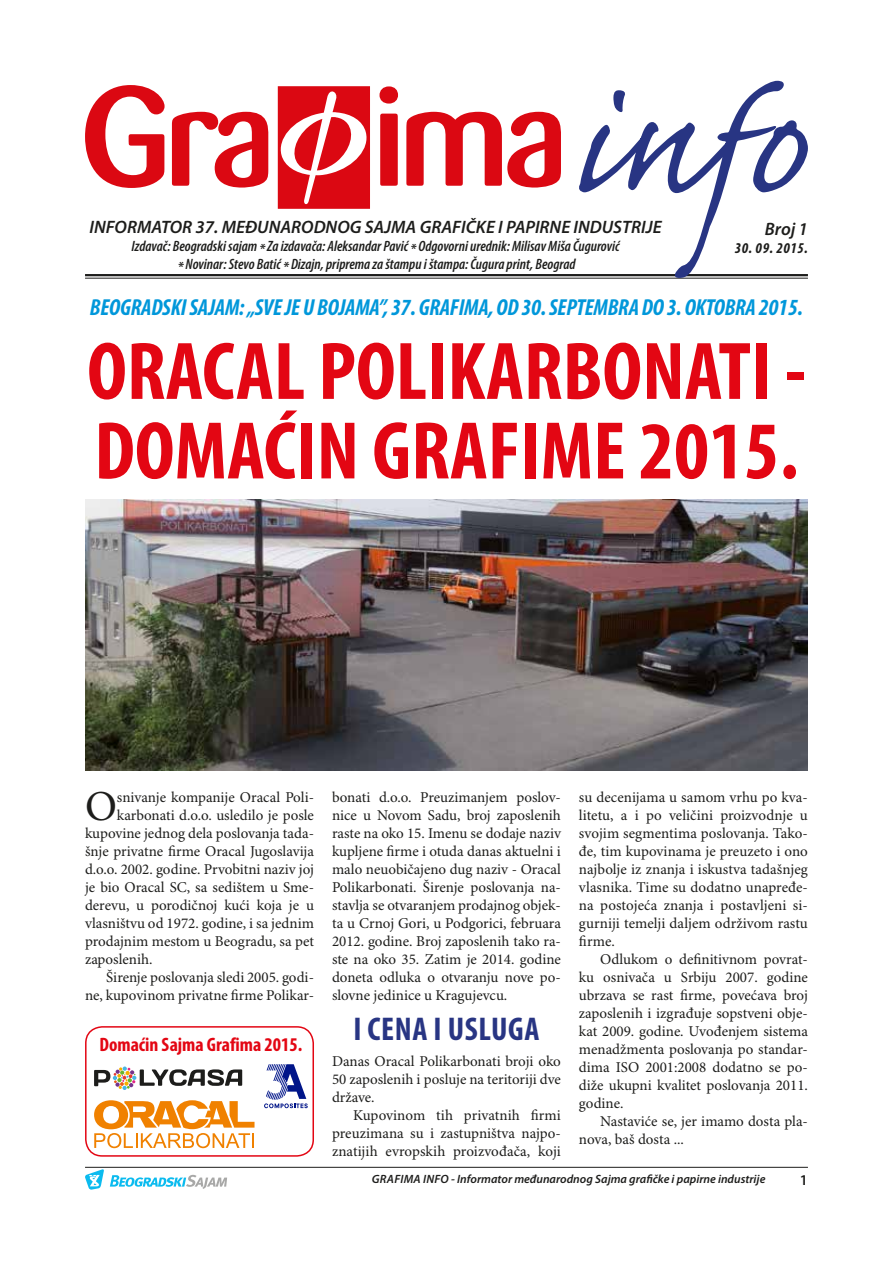
<style>
.page{position:relative;width:893px;height:1263px;background:#fff}
.page>*{position:absolute;margin:0;border:0;box-sizing:border-box;transform-origin:0 0}
.t1{font:700 condensed 82.5px/79.5px "Myriad Pro";color:#e30613}
.t2{font:42.75px "Minion Pro";color:#1d1d1b}
.t3{font:700 condensed 33px "Myriad Pro";letter-spacing:.02em;color:#283583}
.t4{font:italic 700 condensed 23.25px "Myriad Pro";letter-spacing:-.01em;color:#0097da}
.t5{font:700 condensed 19.5px "Myriad Pro";color:#e30613}
.t6{font:italic 600 18px "Myriad Pro";color:#1d1d1b}
.t7{font:15px/18px "Minion Pro";color:#1d1d1b;text-align:justify}
.t8{font:italic 600 condensed 15px/18px "Myriad Pro";color:#1d1d1b;text-align:center}
.t9{font:italic 700 condensed 15px "Myriad Pro";letter-spacing:.04em;color:#1d1d1b}
.t10{font:600 15px "Myriad Pro";color:#1d1d1b}
.t11{font:italic 600 12px "Myriad Pro";color:#1d1d1b}
</style>
<div class="page">
<hr style="left:85px;top:1167px;width:723px;height:1px;background:#1d1d1b">
<svg style="left:110px;top:1175px;width:117px;height:14px"></svg>
<svg style="left:85px;top:1169px;width:19px;height:20px"></svg>
<svg style="left:85px;top:85px;width:80px;height:103px"></svg>
<svg style="left:172px;top:112px;width:96px;height:76px"></svg>
<svg style="left:379px;top:86px;width:19px;height:100px"></svg>
<svg style="left:406px;top:112px;width:155px;height:76px"></svg>
<svg style="left:277px;top:86px;width:93px;height:123px"></svg>
<hr style="left:85px;top:274px;width:723px;height:2px;background:#1d1d1b">
<hr style="left:85px;top:278px;width:723px;height:1px;background:#1d1d1b">
<svg style="left:579px;top:81px;width:229px;height:197px"></svg>
<div style="left:85px;top:1026px;width:229px;height:131px;border:2px solid #e30613;border-radius:16px"></div>
<svg style="left:94px;top:1100px;width:161px;height:48px"></svg>
<img style="left:85px;top:500px;width:723px;height:270px">
<svg style="left:94px;top:1066px;width:148px;height:24px"></svg>
<svg style="left:264px;top:1064px;width:44px;height:44px"></svg>
<p class="t6" style="left:90px;top:217px;width:573px">INFORMATOR 37. MEĐUNARODNOG SAJMA GRAFIČKE I PAPIRNE INDUSTRIJE</p>
<p class="t8" style="left:132px;top:237px;width:490px">Izdavač: Beogradski sajam * Za izdavača: Aleksandar Pavić * Odgovorni urednik: Milisav Miša Čugurović * Novinar: Stevo Batić * Dizajn, priprema za štampu i štampa: Čugura print, Beograd</p>
<p class="t6" style="left:765px;top:219px;width:44px">Broj 1</p>
<p class="t9" style="left:735px;top:240px;width:75px">30. 09. 2015.</p>
<h3 class="t4" style="left:90px;top:295px;width:714px">BEOGRADSKI SAJAM: „SVE JE U BOJAMA”, 37. GRAFIMA, OD 30. SEPTEMBRA DO 3. OKTOBRA 2015.</h3>
<h1 class="t1" style="left:87px;top:333px;width:720px">ORACAL POLIKARBONATI -<br>DOMAĆIN GRAFIME 2015.</h1>
<h2 class="t2" style="left:85px;top:781px;width:33px">O</h2>
<p class="t7" style="left:117px;top:789px;width:199px">snivanje kompanije Oracal Poli-</p>
<p class="t7" style="left:117px;top:807px;width:199px">karbonati d.o.o. usledilo je posle</p>
<p class="t7" style="left:85px;top:825px;width:230px">kupovine jednog dela poslovanja tada-</p>
<p class="t7" style="left:85px;top:843px;width:230px">šnje privatne firme Oracal Jugoslavija</p>
<p class="t7" style="left:85px;top:861px;width:230px">d.o.o. 2002. godine. Prvobitni naziv joj</p>
<p class="t7" style="left:85px;top:879px;width:230px">je bio Oracal SC, sa sedištem u Sme-</p>
<p class="t7" style="left:85px;top:897px;width:230px">derevu, u porodičnoj kući koja je u</p>
<p class="t7" style="left:85px;top:915px;width:230px">vlasništvu od 1972. godine, i sa jednim</p>
<p class="t7" style="left:85px;top:933px;width:230px">prodajnim mestom u Beogradu, sa pet</p>
<p class="t7" style="left:85px;top:951px;width:69px">zaposlenih.</p>
<p class="t7" style="left:106px;top:969px;width:209px">Širenje poslovanja sledi 2005. godi-</p>
<p class="t7" style="left:85px;top:987px;width:230px">ne, kupovinom privatne firme Polikar-</p>
<h3 class="t5" style="left:99px;top:1033px;width:204px">Domaćin Sajma Grafima 2015.</h3>
<p class="t7" style="left:332px;top:789px;width:230px">bonati d.o.o. Preuzimanjem poslov&shy;nice u Novom Sadu, broj zaposlenih raste na oko 15. Imenu se dodaje naziv kupljene firme i otuda danas aktuelni i malo neuobičajeno dug naziv - Oracal Polikarbonati. Širenje poslovanja na&shy;stavlja se otvaranjem prodajnog objek&shy;ta u Crnoj Gori, u Podgorici, februara 2012. godine. Broj zaposlenih tako ra&shy;ste na oko 35. Zatim je 2014. godine doneta odluka o otvaranju nove po&shy;slovne jedinice u Kragujevcu.</p>
<h3 class="t3" style="left:353px;top:1011px;width:188px">I CENA I USLUGA</h3>
<p class="t7" style="left:332px;top:1053px;width:230px">Danas Oracal Polikarbonati broji oko 50 zaposlenih i posluje na teritoriji dve države.</p>
<p class="t7" style="left:332px;top:1107px;width:230px;text-indent:21px">Kupovinom tih privatnih firmi preuzimana su i zastupništva najpo&shy;znatijih evropskih proizvođača, koji</p>
<p class="t7" style="left:579px;top:789px;width:230px">su decenijama u samom vrhu po kva&shy;litetu, a i po veličini proizvodnje u svojim segmentima poslovanja. Tako&shy;đe, tim kupovinama je preuzeto i ono najbolje iz znanja i iskustva tadašnjeg vlasnika. Time su dodatno unapređe&shy;na postojeća znanja i postavljeni si&shy;gurniji temelji daljem održivom rastu firme.</p>
<p class="t7" style="left:579px;top:951px;width:230px;text-indent:21px">Odlukom o definitivnom povrat&shy;ku osnivača u Srbiju 2007. godine ubrzava se rast firme, povećava broj zaposlenih i izgrađuje sopstveni obje&shy;kat 2009. godine. Uvođenjem sistema menadžmenta poslovanja po standar&shy;dima ISO 2001:2008 dodatno se po&shy;diže ukupni kvalitet poslovanja 2011. godine.</p>
<p class="t7" style="left:579px;top:1113px;width:230px;text-indent:21px">Nastaviće se, jer imamo dosta pla&shy;nova, baš dosta ...</p>
<p class="t11" style="left:372px;top:1172px;width:395px">GRAFIMA INFO - Informator međunarodnog Sajma grafičke i papirne industrije</p>
<p class="t10" style="left:800px;top:1171px;width:10px">1</p>
</div>
